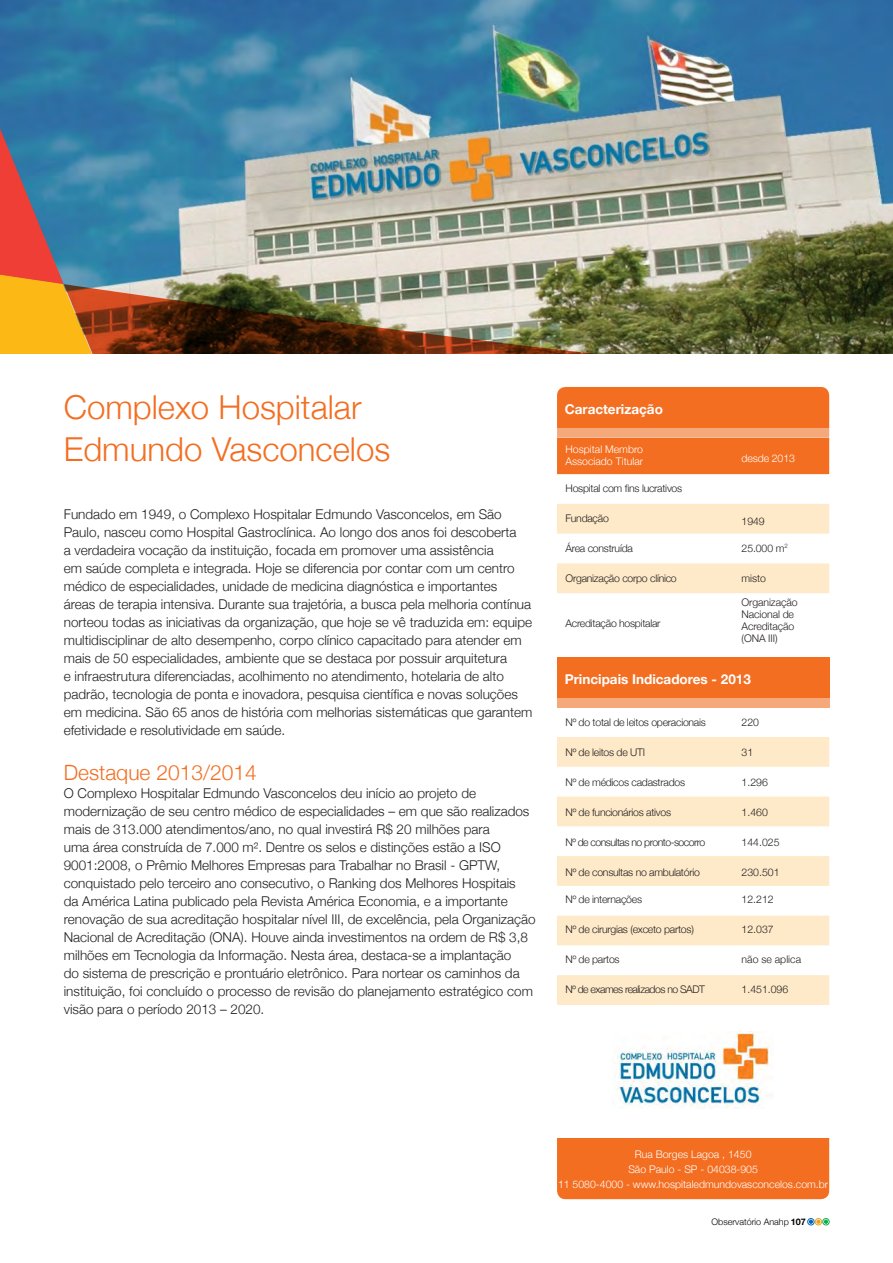
<style>
.page{position:relative;width:893px;height:1263px;background:#fff}
.page>*{position:absolute;margin:0;border:0;box-sizing:border-box;transform-origin:0 0}
._02_titulo_abres{font:300 33px "Helvetica Neue";color:#f36e21}
._04_texto_corrido{font:300 21px "Helvetica Neue";color:#f36e21}
._04_texto_corrido-2{font:300 13.5px/18px "Helvetica Neue";color:#231f20}
._04_texto_corrido-3{font:700 13.5px "Helvetica Neue";color:#fff}
._08_texto_tabela_hos{font:300 10.5px "Helvetica Neue";letter-spacing:-.025em;color:#231f20}
._04_texto_corrido-4{font:300 10.5px/12px "Helvetica Neue";letter-spacing:-.025em;color:#231f20}
._26_Endereços_Hospit{font:300 10.5px "Helvetica Neue";color:#fff}
._09_texto_tabela_hos{font:300 10.5px "Helvetica Neue";color:#231f20}
._08_texto_tabela_hos-2{font:300 10.5px "Helvetica Neue";letter-spacing:-.05em;color:#231f20}
._04_texto_corrido-5{font:300 10.5px "Helvetica Neue";color:#fff}
.t1{font:300 9px "Helvetica Neue";color:#000}
.s1{font-weight:700}
</style>
<div class="page">
<img style="left:64px;top:0;width:829px;height:284px">
<svg style="left:0;top:221px;width:535px;height:133px"></svg>
<svg style="left:0;top:0;width:64px;height:284px"></svg>
<img style="left:64px;top:284px;width:829px;height:70px">
<svg style="left:557px;top:504px;width:272px;height:89px"></svg>
<svg style="left:557px;top:737px;width:272px;height:268px;fill:#feeac9"></svg>
<div style="left:557px;top:387px;width:272px;height:87px;background:#f36e21"></div>
<div style="left:557px;top:657px;width:272px;height:50px;background:#f36e21"></div>
<div style="left:557px;top:1138px;width:272px;height:61px;background:#f36e21"></div>
<div style="left:557px;top:428px;width:272px;height:9px;background:#f5a97b"></div>
<div style="left:557px;top:698px;width:272px;height:9px;background:#f5a97b"></div>
<img style="left:615px;top:1031px;width:158px;height:77px">
<div style="left:807px;top:1218px;width:7px;height:7px;border:1px solid #0166b3;border-radius:50%"></div>
<div style="left:822px;top:1218px;width:7px;height:7px;border:1px solid #0cae4c;border-radius:50%"></div>
<div style="left:815px;top:1218px;width:7px;height:7px;border:1px solid #eba020;border-radius:50%"></div>
<svg style="left:809px;top:1219px;width:19px;height:5px"></svg>
<p class="_02_titulo_abres" style="left:64px;top:380px;width:299px">Complexo Hospitalar</p>
<p class="_02_titulo_abres" style="left:64px;top:422px;width:328px">Edmundo Vasconcelos</p>
<p class="_04_texto_corrido-2" style="left:64px;top:505px;width:470px">Fundado em 1949, o Complexo Hospitalar Edmundo Vasconcelos, em São Paulo, nasceu como Hospital Gastroclínica. Ao longo dos anos foi descoberta<br>a verdadeira vocação da instituição, focada em promover uma assistência<br>em saúde completa e integrada. Hoje se diferencia por contar com um centro médico de especialidades, unidade de medicina diagnóstica e importantes<br>áreas de terapia intensiva. Durante sua trajetória, a busca pela melhoria contínua norteou todas as iniciativas da organização, que hoje se vê traduzida em: equipe multidisciplinar de alto desempenho, corpo clínico capacitado para atender em mais de 50 especialidades, ambiente que se destaca por possuir arquitetura<br>e infraestrutura diferenciadas, acolhimento no atendimento, hotelaria de alto padrão, tecnologia de ponta e inovadora, pesquisa científica e novas soluções em medicina. São 65 anos de história com melhorias sistemáticas que garantem efetividade e resolutividade em saúde.</p>
<p class="_04_texto_corrido" style="left:64px;top:756px;width:194px">Destaque 2013/2014</p>
<p class="_04_texto_corrido-2" style="left:64px;top:784px;width:473px">O Complexo Hospitalar Edmundo Vasconcelos deu início ao projeto de modernização de seu centro médico de especialidades – em que são realizados mais de 313.000 atendimentos/ano, no qual investirá R$ 20 milhões para<br>uma área construída de 7.000 m². Dentre os selos e distinções estão a ISO 9001:2008, o Prêmio Melhores Empresas para Trabalhar no Brasil - GPTW, conquistado pelo terceiro ano consecutivo, o Ranking dos Melhores Hospitais<br>da América Latina publicado pela Revista América Economia, e a importante renovação de sua acreditação hospitalar nível III, de excelência, pela Organização Nacional de Acreditação (ONA). Houve ainda investimentos na ordem de R$ 3,8 milhões em Tecnologia da Informação. Nesta área, destaca-se a implantação<br>do sistema de prescrição e prontuário eletrônico. Para nortear os caminhos da instituição, foi concluído o processo de revisão do planejamento estratégico com visão para o período 2013 – 2020.</p>
<p class="_04_texto_corrido-3" style="left:565px;top:399px;width:100px">Caracterização</p>
<p class="_04_texto_corrido-5" style="left:566px;top:440px;width:79px">Hospital Membro</p>
<p class="_04_texto_corrido-5" style="left:566px;top:452px;width:79px">Associado Titular</p>
<p class="_04_texto_corrido-5" style="left:742px;top:449px;width:55px">desde 2013</p>
<p class="_04_texto_corrido-4" style="left:566px;top:481px;width:118px">Hospital com fins lucrativos</p>
<p class="_04_texto_corrido-4" style="left:566px;top:511px;width:45px">Fundação</p>
<p class="_04_texto_corrido-4" style="left:742px;top:514px;width:25px">1949</p>
<p class="_04_texto_corrido-4" style="left:566px;top:541px;width:69px">Área construída</p>
<p class="_04_texto_corrido-4" style="left:742px;top:541px;width:48px">25.000 m<sup>2</sup></p>
<p class="_04_texto_corrido-4" style="left:566px;top:571px;width:113px">Organização corpo clínico</p>
<p class="_04_texto_corrido-4" style="left:742px;top:571px;width:26px">misto</p>
<p class="_04_texto_corrido-4" style="left:566px;top:616px;width:97px">Acreditação hospitalar</p>
<p class="_04_texto_corrido-4" style="left:742px;top:595px;width:57px">Organização<br>Nacional de<br>Acreditação</p>
<p class="_04_texto_corrido-4" style="left:742px;top:631px;width:37px">(ONA III)</p>
<p class="_04_texto_corrido-3" style="left:565px;top:669px;width:188px">Principais Indicadores - 2013</p>
<p class="_08_texto_tabela_hos" style="left:566px;top:713px;width:142px">Nº do total de leitos operacionais</p>
<p class="_09_texto_tabela_hos" style="left:742px;top:713px;width:19px">220</p>
<p class="_08_texto_tabela_hos" style="left:566px;top:743px;width:81px">Nº de leitos de UTI</p>
<p class="_09_texto_tabela_hos" style="left:742px;top:743px;width:13px">31</p>
<p class="_08_texto_tabela_hos" style="left:566px;top:773px;width:121px">Nº de médicos cadastrados</p>
<p class="_09_texto_tabela_hos" style="left:742px;top:773px;width:28px">1.296</p>
<p class="_08_texto_tabela_hos" style="left:566px;top:803px;width:107px">Nº de funcionários ativos</p>
<p class="_09_texto_tabela_hos" style="left:742px;top:803px;width:28px">1.460</p>
<p class="_08_texto_tabela_hos-2" style="left:566px;top:833px;width:141px">Nº de consultas no pronto-socorro</p>
<p class="_09_texto_tabela_hos" style="left:742px;top:833px;width:39px">144.025</p>
<p class="_08_texto_tabela_hos" style="left:566px;top:863px;width:136px">Nº de consultas no ambulatório</p>
<p class="_09_texto_tabela_hos" style="left:742px;top:863px;width:39px">230.501</p>
<p class="_08_texto_tabela_hos" style="left:566px;top:890px;width:78px">Nº de internações</p>
<p class="_09_texto_tabela_hos" style="left:742px;top:890px;width:34px">12.212</p>
<p class="_08_texto_tabela_hos" style="left:566px;top:920px;width:130px">Nº de cirurgias (exceto partos)</p>
<p class="_09_texto_tabela_hos" style="left:742px;top:920px;width:34px">12.037</p>
<p class="_08_texto_tabela_hos" style="left:566px;top:950px;width:56px">Nº de partos</p>
<p class="_09_texto_tabela_hos" style="left:742px;top:950px;width:61px">não se aplica</p>
<p class="_08_texto_tabela_hos-2" style="left:566px;top:980px;width:141px">Nº de exames realizados no SADT</p>
<p class="_09_texto_tabela_hos" style="left:742px;top:980px;width:48px">1.451.096</p>
<p class="_26_Endereços_Hospit" style="left:635px;top:1145px;width:118px">Rua Borges Lagoa , 1450</p>
<p class="_26_Endereços_Hospit" style="left:628px;top:1160px;width:131px">São Paulo - SP - 04038-905</p>
<p class="_26_Endereços_Hospit" style="left:558px;top:1175px;width:272px">11 5080-4000 - www.hospitaledmundovasconcelos.com.br</p>
<p class="t1" style="left:712px;top:1214px;width:96px">Observatório Anahp <span class="s1">107</span></p>
</div>
